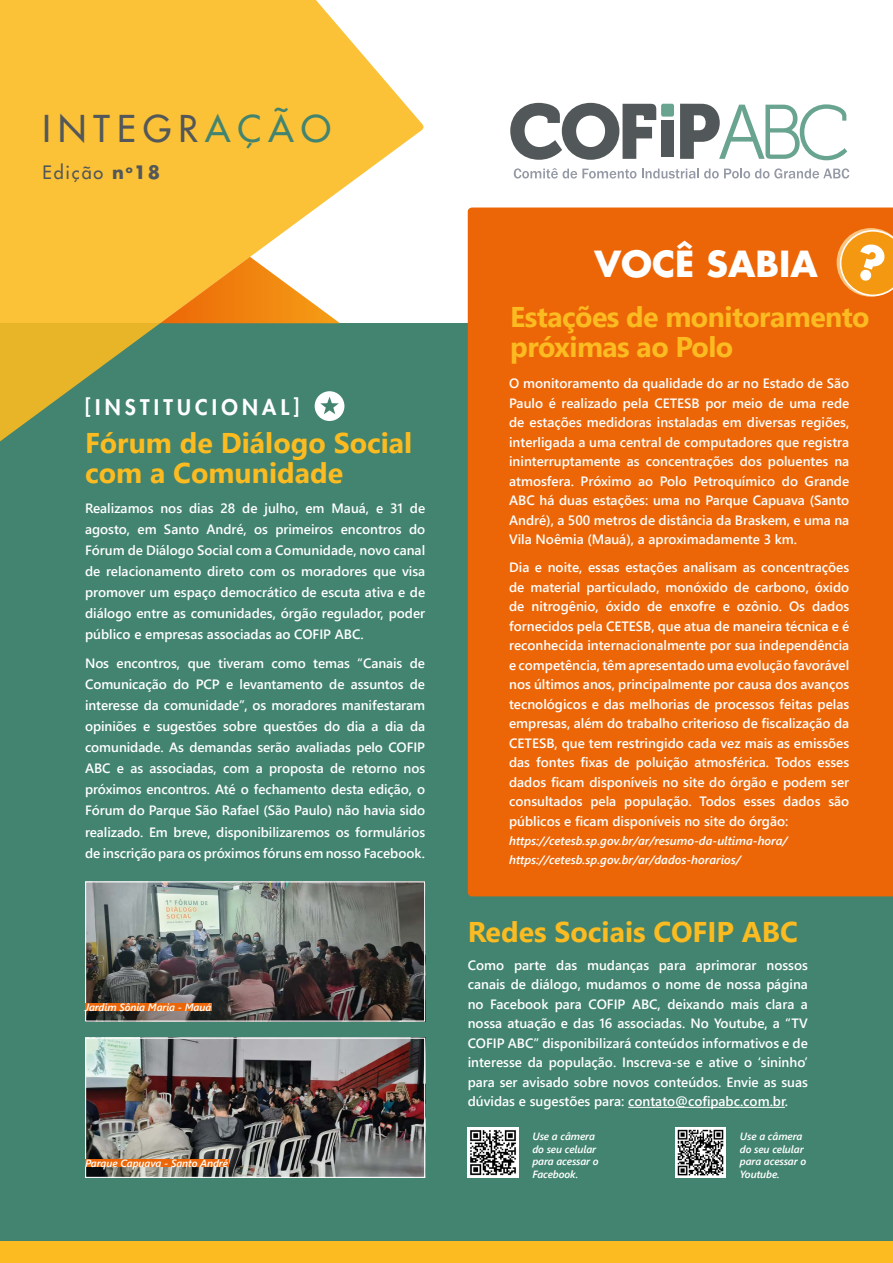
<style>
.page{position:relative;width:893px;height:1263px;background:#fff}
.page>*{position:absolute;margin:0;border:0;box-sizing:border-box;transform-origin:0 0}
.t1{font:500 36px "Futura Std";letter-spacing:.2em;color:#525759}
.t2{font:700 34.95px "Futura Std";color:#fff}
.t3{font:700 28.5px/30px "Segoe UI";color:#fbbb21}
.t4{font:700 28.5px/30px "Segoe UI";letter-spacing:-.02em;color:#fbbb21}
.t5{font:800 21px "Futura Std";letter-spacing:.2em;color:#fff}
.t6{font:500 18px "Futura Std";letter-spacing:.1em;color:#525759}
.t7{font:600 13.5px/19.5px "Segoe UI";color:#fff;text-align:justify}
.t8{font:italic 600 12px/19px "Segoe UI";color:#fff}
.t9{font:italic 600 10.5px/12.6px "Segoe UI";letter-spacing:-.01em;color:#fff}
.s1{color:#42846f}
.s2{font-weight:700}
</style>
<div class="page">
<div style="left:0;top:323px;width:893px;height:940px;background:#42846f"></div>
<svg style="left:0;top:0;width:424px;height:442px;fill:#fbc137"></svg>
<div style="left:0;top:1242px;width:893px;height:21px;background:#fbbb21"></div>
<div style="left:468px;top:207px;width:425px;height:689px;background:#ec6608"></div>
<svg style="left:510px;top:103px;width:146px;height:57px"></svg>
<div style="left:661px;top:120px;width:13px;height:37px;background:#525759"></div>
<div style="left:661px;top:104px;width:13px;height:13px;background:#69a491;border-radius:2px"></div>
<svg style="left:680px;top:104px;width:167px;height:56px"></svg>
<svg style="left:514px;top:168px;width:122px;height:11px"></svg>
<svg style="left:642px;top:168px;width:207px;height:11px"></svg>
<svg style="left:160px;top:257px;width:180px;height:66px"></svg>
<hr style="left:628px;top:1107px;width:157px;height:1px;background:#fff">
<img style="left:468px;top:1127px;width:50px;height:51px">
<img style="left:675px;top:1127px;width:51px;height:51px">
<svg style="left:315px;top:391px;width:29px;height:30px"></svg>
<img style="left:87px;top:883px;width:336px;height:137px">
<div style="left:85px;top:881px;width:340px;height:141px;border:1px solid #fff"></div>
<img style="left:87px;top:1039px;width:336px;height:137px">
<div style="left:85px;top:1037px;width:340px;height:141px;border:1px solid #fff"></div>
<div style="left:85px;top:1003px;width:126px;height:8px;background:#ec6608"></div>
<div style="left:85px;top:1160px;width:143px;height:7px;background:#ec6608"></div>
<svg style="left:837px;top:228px;width:56px;height:69px"></svg>
<h1 class="t1" style="left:43px;top:107px;width:290px">INTEGR<span class="s1">AÇÃO</span></h1>
<h3 class="t6" style="left:43px;top:161px;width:119px">Edição <span class="s2">n</span><sup>o</sup><span class="s2">18</span></h3>
<h3 class="t5" style="left:85px;top:394px;width:216px">[INSTITUCIONAL]</h3>
<h3 class="t3" style="left:85px;top:426px;width:329px">Fórum de Diálogo Social com a Comunidade</h3>
<p class="t7" style="left:85px;top:496px;width:342px;line-height:21px">Realizamos nos dias 28 de julho, em Mauá, e 31 de agosto, em Santo André, os primeiros encontros do Fórum de Diálogo Social com a Comunidade, novo canal de relacionamento direto com os moradores que visa promover um espaço democrático de escuta ativa e de diálogo entre as comunidades, órgão regulador, poder público e empresas associadas ao COFIP ABC.</p>
<p class="t7" style="left:85px;top:652px;width:342px;line-height:21px">Nos encontros, que tiveram como temas “Canais de Comunicação do PCP e levantamento de assuntos de interesse da comunidade”, os moradores manifestaram opiniões e sugestões sobre questões do dia a dia da comunidade. As demandas serão avaliadas pelo COFIP ABC e as associadas, com a proposta de retorno nos próximos encontros. Até o fechamento desta edição, o Fórum do Parque São Rafael (São Paulo) não havia sido realizado. Em breve, disponibilizaremos os formulários de inscrição para os próximos fóruns em nosso Facebook.</p>
<p class="t9" style="left:85px;top:999px;width:128px">Jardim Sônia Maria - Mauá</p>
<p class="t9" style="left:85px;top:1155px;width:144px">Parque Capuava - Santo André</p>
<h2 class="t2" style="left:594px;top:240px;width:225px">VOCÊ SABIA</h2>
<h3 class="t4" style="left:510px;top:300px;width:361px">Estações de monitoramento próximas ao Polo</h3>
<p class="t7" style="left:509px;top:373px;width:342px">O monitoramento da qualidade do ar no Estado de São Paulo é realizado pela CETESB por meio de uma rede de estações medidoras instaladas em diversas regiões, interligada a uma central de computadores que registra ininterruptamente as concentrações dos poluentes na atmosfera. Próximo ao Polo Petroquímico do Grande ABC há duas estações: uma no Parque Capuava (Santo André), a 500 metros de distância da Braskem, e uma na Vila Noêmia (Mauá), a aproximadamente 3 km.</p>
<p class="t7" style="left:509px;top:556px;width:342px">Dia e noite, essas estações analisam as concentrações de material particulado, monóxido de carbono, óxido de nitrogênio, óxido de enxofre e ozônio. Os dados fornecidos pela CETESB, que atua de maneira técnica e é reconhecida internacionalmente por sua independência e competência, têm apresentado uma evolução favorável nos últimos anos, principalmente por causa dos avanços tecnológicos e das melhorias de processos feitas pelas empresas, além do trabalho criterioso de fiscalização da CETESB, que tem restringido cada vez mais as emissões das fontes fixas de poluição atmosférica. Todos esses dados ficam disponíveis no site do órgão e podem ser consultados pela população. Todos esses dados são públicos e ficam disponíveis no site do órgão:</p>
<p class="t8" style="left:509px;top:829px;width:280px">https://cetesb.sp.gov.br/ar/resumo-da-ultima-hora/ https://cetesb.sp.gov.br/ar/dados-horarios/</p>
<h3 class="t3" style="left:468px;top:914px;width:332px">Redes Sociais COFIP ABC</h3>
<p class="t7" style="left:468px;top:954px;width:342px">Como parte das mudanças para aprimorar nossos canais de diálogo, mudamos o nome de nossa página no Facebook para COFIP ABC, deixando mais clara a nossa atuação e das 16 associadas. No Youtube, a “TV COFIP ABC” disponibilizará conteúdos informativos e de interesse da população. Inscreva-se e ative o ‘sininho’ para ser avisado sobre novos conteúdos. Envie as suas dúvidas e sugestões para: contato@cofipabc.com.br.</p>
<p class="t9" style="left:532px;top:1128px;width:68px">Use a câmera do seu celular para acessar o<br>Facebook.</p>
<p class="t9" style="left:740px;top:1128px;width:68px">Use a câmera do seu celular para acessar o<br>Youtube.</p>
</div>
